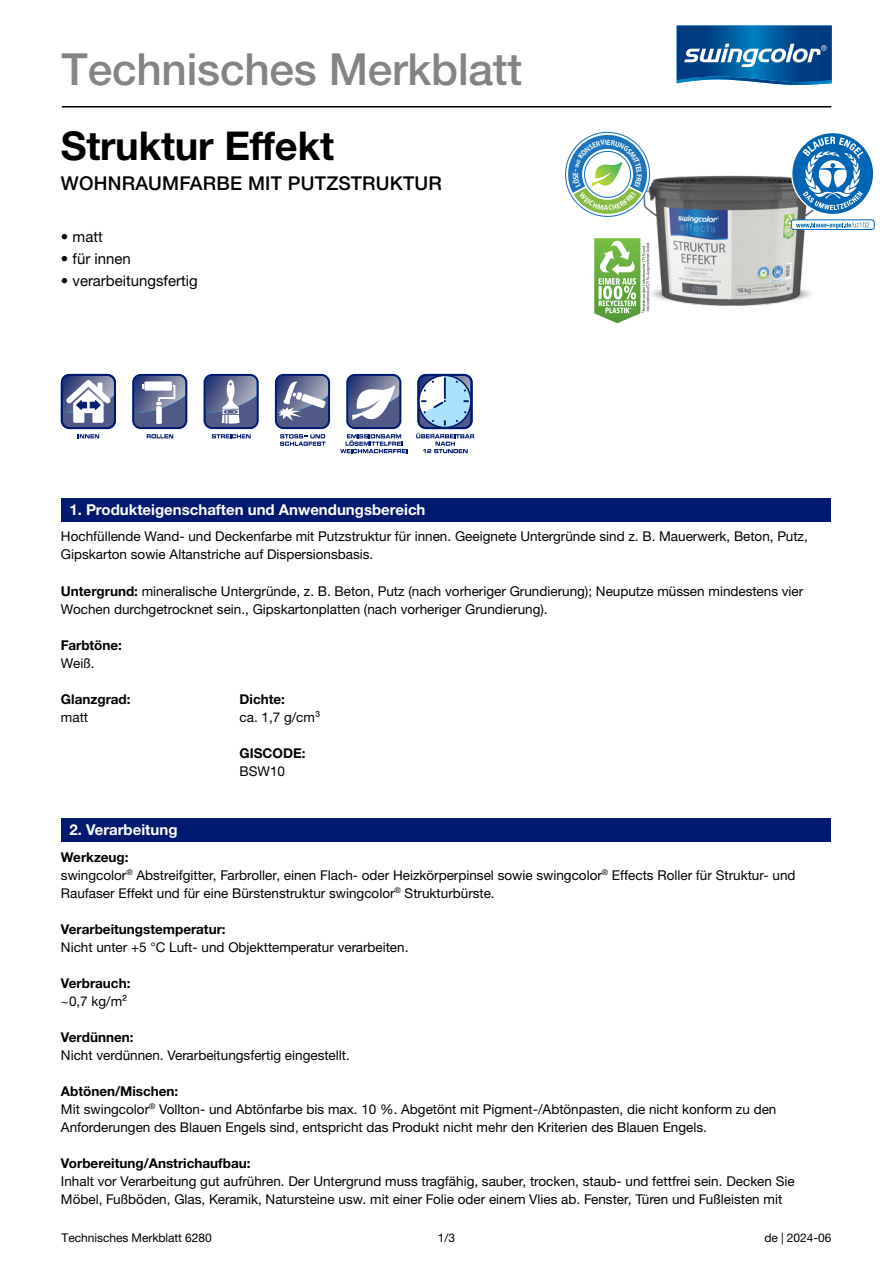
<style>
.page{position:relative;width:893px;height:1263px;background:#fff}
.page>*{position:absolute;margin:0;border:0;box-sizing:border-box;transform-origin:0 0}
.t1{font:500 44.25px "Helvetica Neue LTW1 G";letter-spacing:-.005em;color:#828485}
.product_name{font:700 39.75px "Helvetica Neue LTW1 G";letter-spacing:-.005em;color:#000}
.USP{font:500 19.05px "Helvetica Neue LTW1 G";letter-spacing:.015em;color:#000}
.rubric_headline{font:700 15px "Helvetica Neue LTW1 G";color:#fff}
.USP_list{font:15px "Helvetica Neue LTW1 G";color:#000}
.copy_text{font:13.5px/18px "Helvetica Neue LTW1 G";color:#000}
.copy_text_prefix{font:700 13.5px "Helvetica Neue LTW1 G";color:#000}
.copy_text-2{font:700 13.5px "Helvetica Neue LTW1 G";color:#000}
.footer_text{font:12px "Helvetica Neue LTW1 G";letter-spacing:-.005em;color:#000}
.footer_edition{font:12px "Helvetica Neue LTW1 G";letter-spacing:-.005em;color:#000}
.footer_page{font:12px "Helvetica Neue LTW1 G";color:#000}
.s1{font-weight:700}
</style>
<div class="page">
<hr style="left:62px;top:106px;width:769px;height:1px;background:#000">
<svg style="left:677px;top:26px;width:155px;height:59px;background:#2a6da6"></svg>
<img style="left:650px;top:172px;width:176px;height:134px">
<svg style="left:792px;top:133px;width:81px;height:81px"></svg>
<div style="left:791px;top:220px;width:83px;height:10px;background:#fff;border-radius:3px"></div>
<div style="left:791px;top:220px;width:83px;height:10px;border:1px solid #0066b3;border-radius:3px"></div>
<svg style="left:796px;top:222px;width:73px;height:6px"></svg>
<svg style="left:594px;top:238px;width:56px;height:85px"></svg>
<svg style="left:61px;top:374px;width:55px;height:64px"></svg>
<svg style="left:132px;top:374px;width:55px;height:64px"></svg>
<div style="left:144px;top:381px;width:28px;height:10px;background:#fff"></div>
<svg style="left:204px;top:374px;width:55px;height:64px"></svg>
<svg style="left:275px;top:374px;width:55px;height:72px"></svg>
<svg style="left:340px;top:374px;width:67px;height:79px"></svg>
<svg style="left:416px;top:374px;width:58px;height:79px"></svg>
<hr style="left:444px;top:377px;width:2px;height:22px;background:#001a71">
<div style="left:61px;top:498px;width:770px;height:23px;background:#001a71"></div>
<div style="left:61px;top:818px;width:770px;height:24px;background:#001a71"></div>
<svg style="left:565px;top:132px;width:85px;height:85px"></svg>
<p class="t1" style="left:62px;top:43px;width:462px">Technisches Merkblatt</p>
<p class="product_name" style="left:61px;top:122px;width:275px">Struktur Effekt</p>
<p class="USP" style="left:61px;top:172px;width:383px">WOHNRAUMFARBE MIT PUTZSTRUKTUR</p>
<p class="USP_list" style="left:61px;top:227px;width:43px">• matt</p>
<p class="USP_list" style="left:61px;top:249px;width:72px">• für innen</p>
<p class="USP_list" style="left:61px;top:271px;width:138px">• verarbeitungsfertig</p>
<p class="rubric_headline" style="left:69px;top:500px;width:358px">1. Produkteigenschaften und Anwendungsbereich</p>
<p class="copy_text" style="left:61px;top:528px;width:748px">Hochfüllende Wand- und Deckenfarbe mit Putzstruktur für innen. Geeignete Untergründe sind z. B. Mauerwerk, Beton, Putz,<br>Gipskarton sowie Altanstriche auf Dispersionsbasis.</p>
<p class="copy_text" style="left:61px;top:582px;width:744px"><span class="s1">Untergrund:</span> mineralische Untergründe, z. B. Beton, Putz (nach vorheriger Grundierung); Neuputze müssen mindestens vier<br>Wochen durchgetrocknet sein., Gipskartonplatten (nach vorheriger Grundierung).</p>
<p class="copy_text_prefix" style="left:61px;top:636px;width:63px">Farbtöne:</p>
<p class="copy_text" style="left:61px;top:654px;width:35px">Weiß.</p>
<p class="copy_text-2" style="left:61px;top:690px;width:71px">Glanzgrad:</p>
<p class="copy_text" style="left:61px;top:708px;width:29px">matt</p>
<p class="copy_text_prefix" style="left:240px;top:690px;width:47px">Dichte:</p>
<p class="copy_text" style="left:240px;top:708px;width:82px">ca. 1,7 g/cm³</p>
<p class="copy_text_prefix" style="left:240px;top:744px;width:68px">GISCODE:</p>
<p class="copy_text" style="left:240px;top:762px;width:47px">BSW10</p>
<p class="rubric_headline" style="left:69px;top:821px;width:110px">2. Verarbeitung</p>
<p class="copy_text_prefix" style="left:61px;top:849px;width:69px">Werkzeug:</p>
<p class="copy_text" style="left:61px;top:866px;width:736px">swingcolor<sup>®</sup> Abstreifgitter, Farbroller, einen Flach- oder Heizkörperpinsel sowie swingcolor<sup>®</sup> Effects Roller für Struktur- und<br>Raufaser Effekt und für eine Bürstenstruktur swingcolor<sup>®</sup> Strukturbürste.</p>
<p class="copy_text_prefix" style="left:61px;top:921px;width:166px">Verarbeitungstemperatur:</p>
<p class="copy_text" style="left:61px;top:938px;width:349px">Nicht unter +5 °C Luft- und Objekttemperatur verarbeiten.</p>
<p class="copy_text_prefix" style="left:61px;top:975px;width:71px">Verbrauch:</p>
<p class="copy_text" style="left:61px;top:992px;width:68px">~0,7 kg/m²</p>
<p class="copy_text_prefix" style="left:61px;top:1029px;width:74px">Verdünnen:</p>
<p class="copy_text" style="left:61px;top:1046px;width:290px">Nicht verdünnen. Verarbeitungsfertig eingestellt.</p>
<p class="copy_text_prefix" style="left:61px;top:1083px;width:119px">Abtönen/Mischen:</p>
<p class="copy_text" style="left:61px;top:1100px;width:717px">Mit swingcolor<sup>®</sup> Vollton- und Abtönfarbe bis max. 10 %. Abgetönt mit Pigment-/Abtönpasten, die nicht konform zu den<br>Anforderungen des Blauen Engels sind, entspricht das Produkt nicht mehr den Kriterien des Blauen Engels.</p>
<p class="copy_text_prefix" style="left:61px;top:1155px;width:191px">Vorbereitung/Anstrichaufbau:</p>
<p class="copy_text" style="left:61px;top:1172px;width:735px">Inhalt vor Verarbeitung gut aufrühren. Der Untergrund muss tragfähig, sauber, trocken, staub- und fettfrei sein. Decken Sie<br>Möbel, Fußböden, Glas, Keramik, Natursteine usw. mit einer Folie oder einem Vlies ab. Fenster, Türen und Fußleisten mit</p>
<p class="footer_text" style="left:62px;top:1230px;width:152px">Technisches Merkblatt 6280</p>
<p class="footer_page" style="left:438px;top:1230px;width:19px">1/3</p>
<p class="footer_edition" style="left:764px;top:1230px;width:68px">de | 2024-06</p>
</div>
